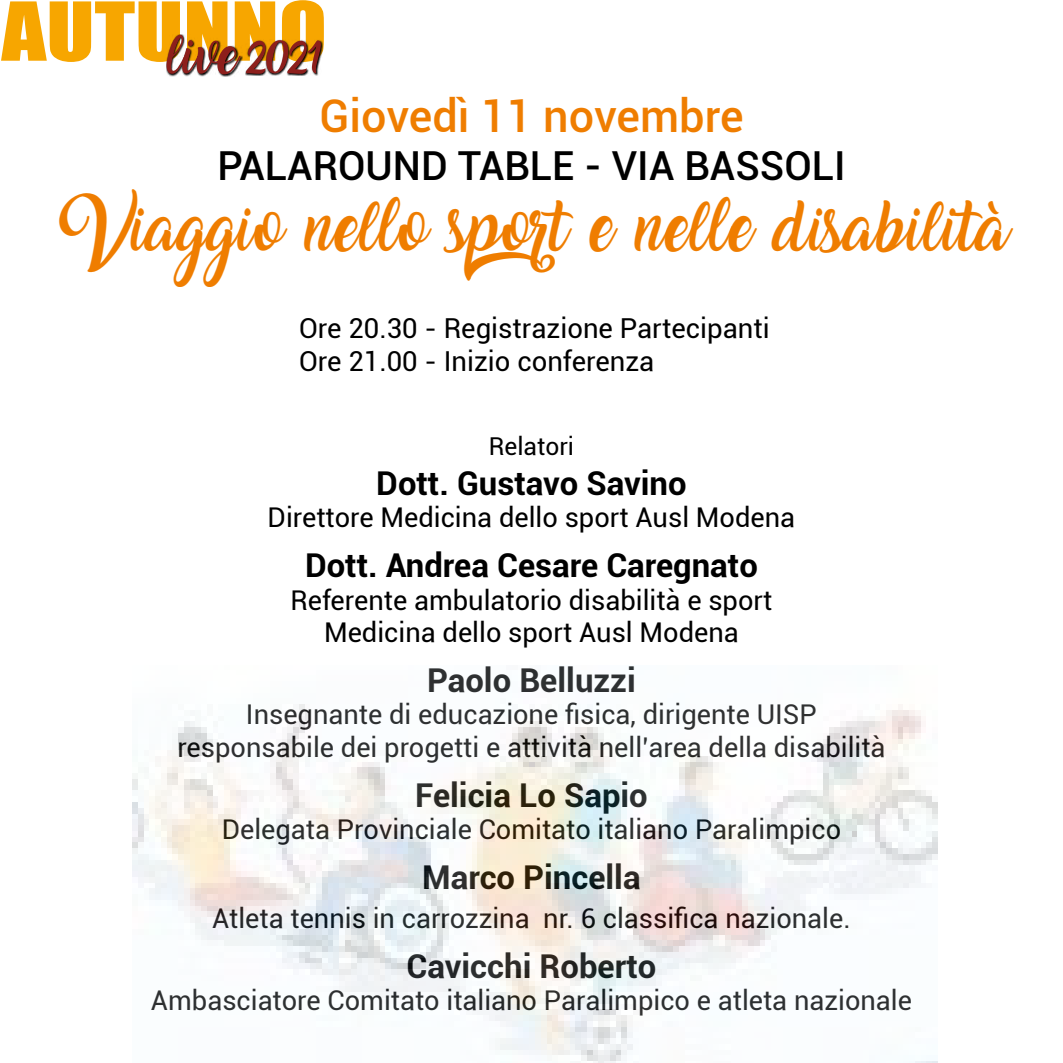
<style>
.page{position:relative;width:1063px;height:1063px;background:#fff}
.page>*{position:absolute;margin:0;border:0;box-sizing:border-box;transform-origin:0 0}
.t1{font:75px "Impact";color:#f7a600;scale:1.18 1}
.t2{font:45px "Amarillo";color:#ef7d00;scale:.96 1}
.t3{font:500 45px "Roboto";color:#ef7d00}
.t4{font:500 40px "Roboto";color:#000}
.t5{font:700 32.75px "Roboto";color:#000}
.t6{font:27.5px/33px "Roboto";color:#000}
.t7{font:27.25px/32.8px "Roboto";color:#000;text-align:center}
.t8{font:24.5px "Roboto";color:#000}
</style>
<div class="page">
<svg style="left:246px;top:40px;width:77px;height:36px"></svg>
<svg style="left:166px;top:34px;width:67px;height:43px"></svg>
<svg style="left:167px;top:35px;width:154px;height:39px"></svg>
<img style="left:132px;top:704px;width:805px;height:359px">
<h1 class="t1" style="left:2px;top:-27px;width:277px">AUTUNNO</h1>
<h2 class="t3" style="left:319px;top:84px;width:426px">Giovedì 11 novembre</h2>
<h3 class="t4" style="left:217px;top:137px;width:630px">PALAROUND TABLE - VIA BASSOLI</h3>
<h2 class="t2" style="left:57px;top:209px;width:994px">Viaggio nello sport e nelle disabilità</h2>
<p class="t6" style="left:299px;top:311px;width:472px">Ore 20.30 - Registrazione Partecipanti<br>Ore 21.00 - Inizio conferenza</p>
<p class="t8" style="left:489px;top:429px;width:87px">Relatori</p>
<p class="t5" style="left:376px;top:460px;width:312px">Dott. Gustavo Savino</p>
<p class="t7" style="left:268px;top:500px;width:529px">Direttore Medicina dello sport Ausl Modena</p>
<p class="t5" style="left:305px;top:542px;width:454px">Dott. Andrea Cesare Caregnato</p>
<p class="t7" style="left:290px;top:582px;width:483px">Referente ambulatorio disabilità e sport<br>Medicina dello sport Ausl Modena</p>
<p class="t5" style="left:427px;top:657px;width:210px">Paolo Belluzzi</p>
<p class="t7" style="left:177px;top:697px;width:710px">Insegnante di educazione fisica, dirigente UISP responsabile dei progetti e attività nell’area della disabilità</p>
<p class="t5" style="left:415px;top:772px;width:234px">Felicia Lo Sapio</p>
<p class="t7" style="left:222px;top:812px;width:621px">Delegata Provinciale Comitato italiano Paralimpico</p>
<p class="t5" style="left:422px;top:854px;width:220px">Marco Pincella</p>
<p class="t7" style="left:212px;top:901px;width:640px">Atleta tennis in carrozzina nr. 6 classifica nazionale.</p>
<p class="t5" style="left:406px;top:943px;width:251px">Cavicchi Roberto</p>
<p class="t7" style="left:151px;top:983px;width:763px">Ambasciatore Comitato italiano Paralimpico e atleta nazionale</p>
</div>
